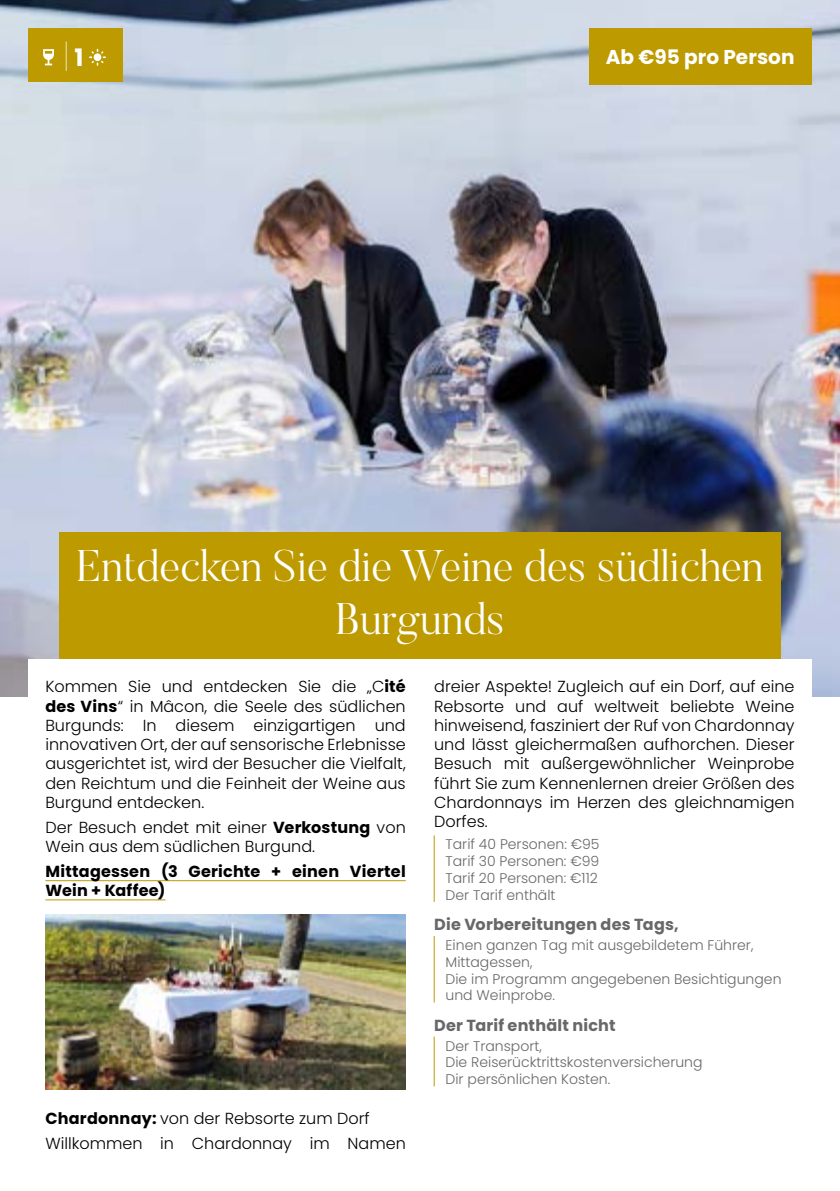
<style>
.page{position:relative;width:840px;height:1191px;background:#fff}
.page>*{position:absolute;margin:0;border:0;box-sizing:border-box;transform-origin:0 0}
.t1{font:300 44px/52.8px "Butler";color:#fff;text-align:center}
.t2{font:100 34px "Poppins";color:#fff}
.t3{font:700 20px "Poppins";color:#fff}
.t4{font:300 16px/19.2px "Poppins";color:#000;text-align:justify}
.t5{font:700 16px/19.2px "Poppins";letter-spacing:.015em;color:#000}
.t6{font:700 16px "Poppins";letter-spacing:.015em;color:#686868}
.t7{font:300 14px/16.8px "Poppins";color:#686868}
.s1{font-weight:700;font-size:24px}
.s2{font-weight:700}
</style>
<div class="page">
<img style="left:0;top:0;width:839px;height:696px">
<div style="left:59px;top:531px;width:721px;height:131px;background:#bd9a00"></div>
<div style="left:28px;top:658px;width:783px;height:504px;background:#fff"></div>
<hr style="left:45px;top:880px;width:360px;height:1px;background:#bd9a00">
<hr style="left:45px;top:899px;width:120px;height:1px;background:#bd9a00">
<img style="left:45px;top:914px;width:360px;height:175px">
<hr style="left:433px;top:835px;width:1px;height:67px;background:#bd9a00">
<hr style="left:433px;top:936px;width:1px;height:66px;background:#bd9a00">
<hr style="left:433px;top:1036px;width:1px;height:50px;background:#bd9a00">
<div style="left:588px;top:28px;width:223px;height:57px;background:#bd9a00"></div>
<div style="left:28px;top:28px;width:95px;height:54px;background:#bd9a00"></div>
<svg style="left:43px;top:49px;width:11px;height:16px"></svg>
<svg style="left:89px;top:49px;width:17px;height:17px"></svg>
<h2 class="t2" style="left:63px;top:36px;width:22px">| <span class="s1">1</span></h2>
<p class="t3" style="left:605px;top:46px;width:190px">Ab €95 pro Person</p>
<h1 class="t1" style="left:76px;top:539px;width:688px">Entdecken Sie die Weine des südlichen<br>Burgunds</h1>
<p class="t4" style="left:45px;top:677px;width:362px">Kommen Sie und entdecken Sie die „C<span class="s2">ité des Vins</span>“ in Mâcon, die Seele des südlichen Burgunds: In diesem einzigartigen und innovativen Ort, der auf sensorische Erlebnisse ausgerichtet ist, wird der Besucher die Vielfalt, den Reichtum und die Feinheit der Weine aus Burgund entdecken.</p>
<p class="t4" style="left:45px;top:817px;width:361px">Der Besuch endet mit einer <span class="s2">Verkostung</span> von<br>Wein aus dem südlichen Burgund.</p>
<p class="t5" style="left:45px;top:861px;width:361px">Mittagessen (3 Gerichte + einen Viertel<br>Wein + Kaffee)</p>
<p class="t4" style="left:434px;top:677px;width:362px">dreier Aspekte! Zugleich auf ein Dorf, auf eine Rebsorte und auf weltweit beliebte Weine hinweisend, fasziniert der Ruf von Chardonnay und lässt gleichermaßen aufhorchen. Dieser Besuch mit außergewöhnlicher Weinprobe führt Sie zum Kennenlernen dreier Größen des Chardonnays im Herzen des gleichnamigen Dorfes.</p>
<p class="t7" style="left:445px;top:836px;width:155px">Tarif 40 Personen: €95<br>Tarif 30 Personen: €99<br>Tarif 20 Personen: €112<br>Der Tarif enthält</p>
<p class="t6" style="left:434px;top:915px;width:246px">Die Vorbereitungen des Tags,</p>
<p class="t7" style="left:445px;top:936px;width:337px">Einen ganzen Tag mit ausgebildetem Führer,<br>Mittagessen,<br>Die im Programm angegebenen Besichtigungen und Weinprobe.</p>
<p class="t6" style="left:434px;top:1016px;width:183px">Der Tarif enthält nicht</p>
<p class="t7" style="left:445px;top:1037px;width:258px">Der Transport,<br>Die Reiserücktrittskostenversicherung<br>Dir persönlichen Kosten.</p>
<p class="t4" style="left:45px;top:1106px;width:361px;line-height:24.8px"><span class="s2">Chardonnay:</span> von der Rebsorte zum Dorf<br>Willkommen in Chardonnay im Namen</p>
</div>
